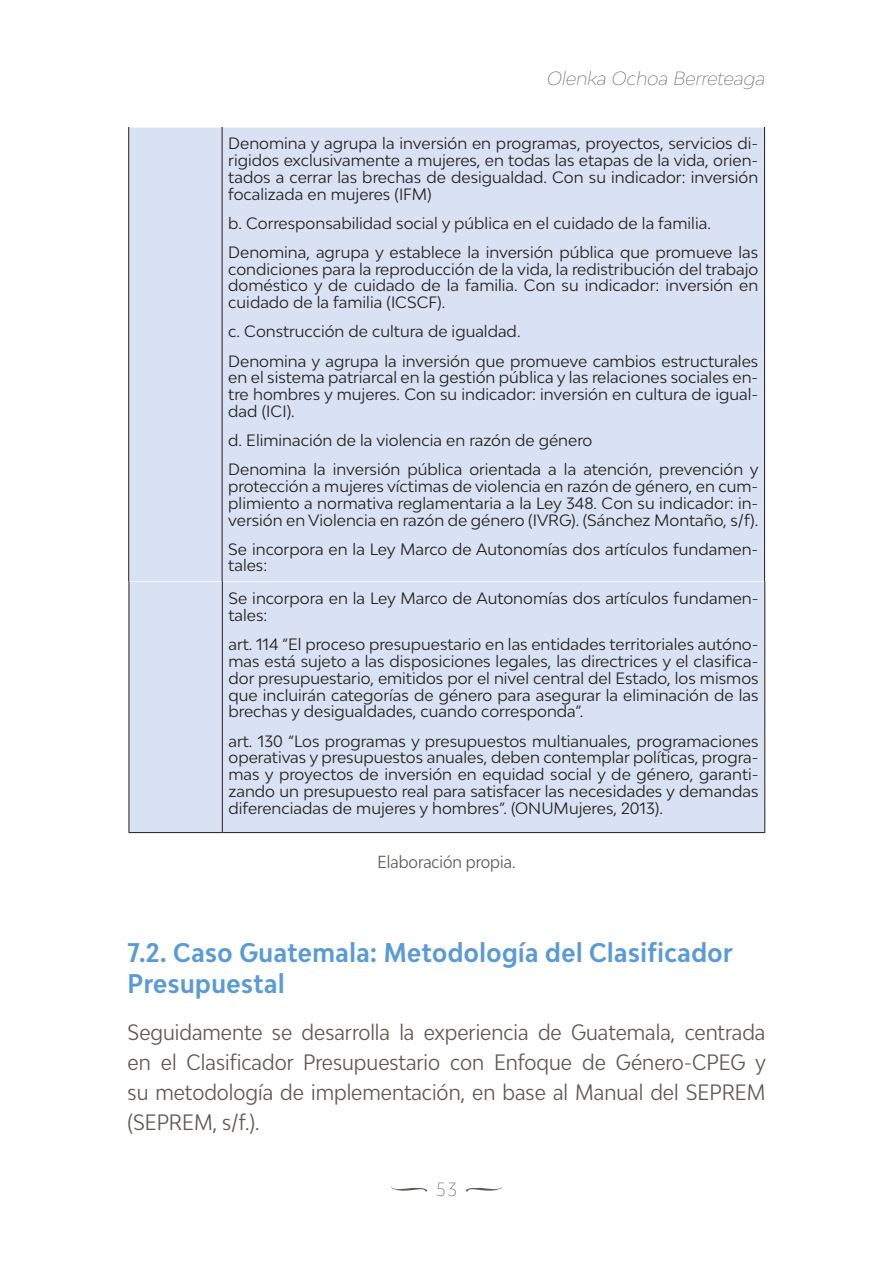
<style>
.page{position:relative;width:893px;height:1263px;background:#fff}
.page>*{position:absolute;margin:0;border:0;box-sizing:border-box;transform-origin:0 0}
._2_1_subtítulo{font:700 condensed 25.5px/31.5px "Bw Modelica";letter-spacing:.02em;color:#5b9bd5}
._2021_Texto_interno{font:condensed 21px/30px "Bw Modelica";color:#5e5a55;text-align:justify}
.No_Spacing{font:italic 100 18px "Bw Modelica";color:#5e5a55}
._2021_Texto_interno-2{font:100 condensed 18px "Bw Modelica";color:#5e5a55}
._2021_Texto_interno-3{font:condensed 16.5px "Bw Modelica";color:#5e5a55}
.t1{font:15.6px/16.8px "Bw Modelica";color:#231f20;text-align:justify}
</style>
<div class="page">
<div style="left:129px;top:128px;width:635px;height:454px;background:#d9e2f3"></div>
<hr style="left:128px;top:128px;width:1px;height:472px;background:#231f20">
<hr style="left:222px;top:128px;width:1px;height:472px;background:#231f20">
<hr style="left:764px;top:128px;width:1px;height:472px;background:#231f20">
<div style="left:130px;top:582px;width:634px;height:250px;background:#d9e2f3"></div>
<hr style="left:129px;top:582px;width:1px;height:250px;background:#231f20">
<hr style="left:129px;top:832px;width:93px;height:1px;background:#231f20">
<hr style="left:222px;top:582px;width:1px;height:250px;background:#231f20">
<hr style="left:764px;top:582px;width:1px;height:250px;background:#231f20">
<hr style="left:222px;top:832px;width:543px;height:1px;background:#231f20">
<svg style="left:391px;top:1187px;width:36px;height:5px"></svg>
<svg style="left:465px;top:1187px;width:37px;height:5px"></svg>
<p class="No_Spacing" style="left:547px;top:67px;width:220px">Olenka Ochoa Berreteaga</p>
<p class="t1" style="left:228px;top:135px;width:532px">Denomina y agrupa la inversión en programas, proyectos, servicios di&shy;rigidos exclusivamente a mujeres, en todas las etapas de la vida, orien&shy;tados a cerrar las brechas de desigualdad. Con su indicador: inversión focalizada en mujeres (IFM)</p>
<p class="t1" style="left:228px;top:208px;width:531px;line-height:29.2px">b. Corresponsabilidad social y pública en el cuidado de la familia.<br>Denomina, agrupa y establece la inversión pública que promueve las</p>
<p class="t1" style="left:228px;top:260px;width:532px">condiciones para la reproducción de la vida, la redistribución del trabajo doméstico y de cuidado de la familia. Con su indicador: inversión en cuidado de la familia (ICSCF).</p>
<p class="t1" style="left:228px;top:317px;width:531px;line-height:29.2px">c. Construcción de cultura de igualdad.<br>Denomina y agrupa la inversión que promueve cambios estructurales</p>
<p class="t1" style="left:228px;top:369px;width:531px">en el sistema patriarcal en la gestión pública y las relaciones sociales en&shy;tre hombres y mujeres. Con su indicador: inversión en cultura de igual&shy;dad (ICI).</p>
<p class="t1" style="left:228px;top:425px;width:532px;line-height:29.2px">d. Eliminación de la violencia en razón de género<br>Denomina la inversión pública orientada a la atención, prevención y</p>
<p class="t1" style="left:228px;top:477px;width:531px">protección a mujeres víctimas de violencia en razón de género, en cum&shy;plimiento a normativa reglamentaria a la Ley 348. Con su indicador: in&shy;versión en Violencia en razón de género (IVRG). (Sánchez Montaño, s/f).</p>
<p class="t1" style="left:228px;top:540px;width:531px">Se incorpora en la Ley Marco de Autonomías dos artículos fundamen&shy;tales:</p>
<p class="t1" style="left:229px;top:590px;width:532px">Se incorpora en la Ley Marco de Autonomías dos artículos fundamen&shy;tales:</p>
<p class="t1" style="left:229px;top:636px;width:532px">art. 114 “El proceso presupuestario en las entidades territoriales autóno&shy;mas está sujeto a las disposiciones legales, las directrices y el clasifica&shy;dor presupuestario, emitidos por el nivel central del Estado, los mismos que incluirán categorías de género para asegurar la eliminación de las brechas y desigualdades, cuando corresponda”.</p>
<p class="t1" style="left:229px;top:732px;width:532px">art. 130 “Los programas y presupuestos multianuales, programaciones operativas y presupuestos anuales, deben contemplar políticas, progra&shy;mas y proyectos de inversión en equidad social y de género, garanti&shy;zando un presupuesto real para satisfacer las necesidades y demandas diferenciadas de mujeres y hombres”. (ONUMujeres, 2013).</p>
<p class="_2021_Texto_interno-3" style="left:377px;top:851px;width:139px">Elaboración propia.</p>
<p class="_2_1_subtítulo" style="left:128px;top:936px;width:606px">7.2. Caso Guatemala: Metodología del Clasificador<br>Presupuestal</p>
<p class="_2021_Texto_interno" style="left:128px;top:1017px;width:640px">Seguidamente se desarrolla la experiencia de Guatemala, centrada en el Clasificador Presupuestario con Enfoque de Género-CPEG y su metodología de implementación, en base al Manual del SEPREM (SEPREM, s/f.).</p>
<p class="_2021_Texto_interno-2" style="left:436px;top:1177px;width:22px">53</p>
</div>
